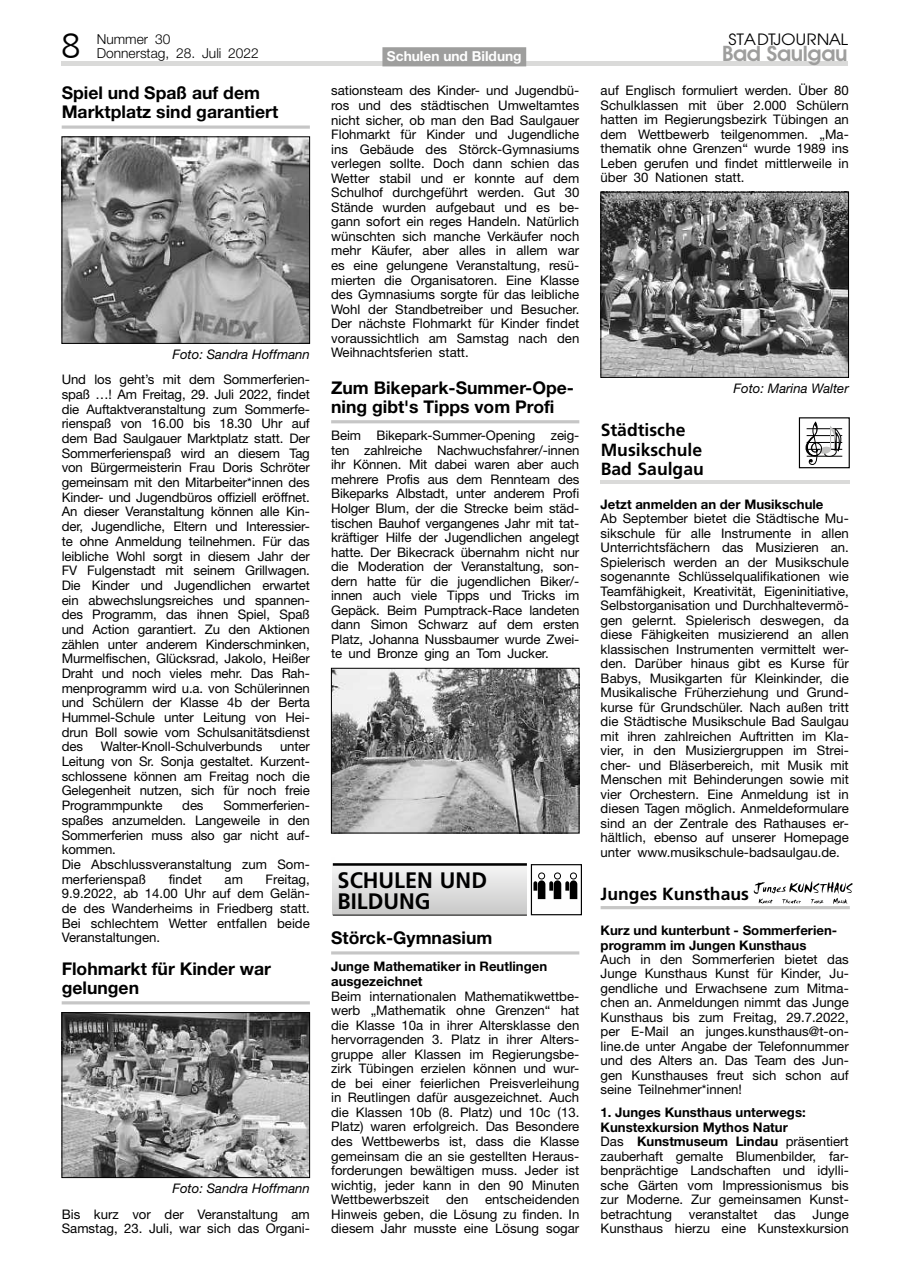
<style>
.page{position:relative;width:902px;height:1280px;background:#fff}
.page>*{position:absolute;margin:0;border:0;box-sizing:border-box;transform-origin:0 0}
.t1{font:300 35.1px "Frutiger";color:#000}
.t2{font:700 22.35px/21.8px "Frutiger";color:#000}
.t3{font:600 21.45px "Avant Garde Two BQ";letter-spacing:-.02em;color:#9e9e9d}
.t4{font:700 17.55px/19.5px "Helvetica Neue";color:#000}
.t5{font:700 17.55px/19.2px "Frutiger";color:#000}
.t6{font:16.35px "Avant Garde Two BQ";color:#000;scale:1.08 1}
.t7{font:300 13.65px/13.5px "Helvetica Neue";color:#000}
.t8{font:700 13.65px "Helvetica Neue";color:#fff}
.t9{font:13.2px/14.5px "Helvetica Neue";color:#000;text-align:justify}
.t10{font:700 13.2px/14.5px "Helvetica Neue";color:#000}
.t11{font:italic 13.2px "Helvetica Neue";color:#000}
.s1{font-weight:700}
</style>
<div class="page">
<hr style="left:61px;top:62px;width:786px;height:4px;background:#dadad9">
<div style="left:382px;top:47px;width:144px;height:19px;background:#9e9e9d"></div>
<svg style="left:62px;top:125px;width:248px;height:4px"></svg>
<hr style="left:62px;top:1001px;width:248px;height:3px;background:#c6c6c6">
<img style="left:64px;top:139px;width:244px;height:203px">
<div style="left:62px;top:137px;width:248px;height:207px;border:1px solid #000"></div>
<img style="left:64px;top:1014px;width:244px;height:162px">
<div style="left:62px;top:1012px;width:248px;height:166px;border:1px solid #000"></div>
<img style="left:602px;top:194px;width:244px;height:182px">
<div style="left:600px;top:192px;width:248px;height:186px;border:1px solid #000"></div>
<div style="left:798px;top:417px;width:51px;height:51px;border:1px solid #000"></div>
<hr style="left:806px;top:449px;width:36px;height:1px;background:#000">
<hr style="left:806px;top:442px;width:36px;height:1px;background:#000">
<hr style="left:806px;top:435px;width:36px;height:1px;background:#000">
<hr style="left:806px;top:428px;width:36px;height:1px;background:#000">
<hr style="left:806px;top:456px;width:36px;height:1px;background:#000">
<svg style="left:799px;top:421px;width:42px;height:44px"></svg>
<hr style="left:600px;top:480px;width:249px;height:3px;background:#dadad9">
<hr style="left:600px;top:906px;width:249px;height:3px;background:#c7c7c6">
<svg style="left:753px;top:881px;width:99px;height:23px"></svg>
<hr style="left:331px;top:420px;width:248px;height:3px;background:#c6c6c6">
<hr style="left:331px;top:951px;width:248px;height:3px;background:#c6c6c6">
<img style="left:333px;top:670px;width:244px;height:161px">
<div style="left:331px;top:668px;width:248px;height:165px;border:1px solid #000"></div>
<div style="left:333px;top:865px;width:194px;height:49px;background:linear-gradient(to bottom,#f5f5f5,#c9c9c8)"></div>
<div style="left:531px;top:864px;width:51px;height:51px;border:1px solid #000"></div>
<svg style="left:533px;top:873px;width:44px;height:26px"></svg>
<hr style="left:333px;top:863px;width:194px;height:3px;background:#000">
<hr style="left:333px;top:915px;width:194px;height:1px;background:#000">
<h1 class="t1" style="left:61px;top:26px;width:21px">8</h1>
<p class="t7" style="left:97px;top:33px;width:163px">Nummer 30<br>Donnerstag, 28. Juli 2022</p>
<p class="t6" style="left:728px;top:31px;width:112px">STADTJOURNAL</p>
<p class="t8" style="left:387px;top:48px;width:136px">Schulen und Bildung</p>
<h3 class="t3" style="left:722px;top:41px;width:127px">Bad Saulgau</h3>
<h3 class="t4" style="left:62px;top:82px;width:218px">Spiel und Spaß auf dem<br>Marktplatz sind garantiert</h3>
<p class="t11" style="left:172px;top:346px;width:139px">Foto: Sandra Hoffmann</p>
<p class="t9" style="left:62px;top:372px;width:250px">Und los geht’s mit dem Sommerferien&shy;spaß …! Am Freitag, 29. Juli 2022, findet die Auftaktveranstaltung zum Sommerfe&shy;rienspaß von 16.00 bis 18.30 Uhr auf dem Bad Saulgauer Marktplatz statt. Der Sommerferienspaß wird an diesem Tag von Bürgermeisterin Frau Doris Schröter gemeinsam mit den Mitarbeiter*innen des Kinder- und Jugendbüros offiziell eröffnet.<br>An dieser Veranstaltung können alle Kin&shy;der, Jugendliche, Eltern und Interessier&shy;te ohne Anmeldung teilnehmen. Für das leibliche Wohl sorgt in diesem Jahr der FV Fulgenstadt mit seinem Grillwagen.<br>Die Kinder und Jugendlichen erwartet ein abwechslungsreiches und spannen&shy;des Programm, das ihnen Spiel, Spaß und Action garantiert. Zu den Aktionen zählen unter anderem Kinderschminken, Murmelfischen, Glücksrad, Jakolo, Heißer Draht und noch vieles mehr. Das Rah&shy;menprogramm wird u.a. von Schülerinnen und Schülern der Klasse 4b der Berta Hummel-Schule unter Leitung von Hei&shy;drun Boll sowie vom Schulsanitätsdienst des</p>
<p class="t9" style="left:101px;top:739px;width:163px">Walter-Knoll-Schulverbunds</p>
<p class="t9" style="left:62px;top:739px;width:250px;text-indent:218px">unter Leitung von Sr. Sonja gestaltet. Kurzent&shy;schlossene können am Freitag noch die Gelegenheit nutzen, sich für noch freie Programmpunkte</p>
<p class="t9" style="left:62px;top:798px;width:250px;text-align:left;text-indent:162px">Sommerferien&shy;spaßes anzumelden. Langeweile in den<br>Sommerferien muss also gar nicht auf&shy;kommen.<br>Die Abschlussveranstaltung zum Som&shy;merferienspaß</p>
<p class="t9" style="left:182px;top:798px;width:23px">des</p>
<p class="t9" style="left:169px;top:871px;width:35px">findet</p>
<p class="t9" style="left:224px;top:871px;width:20px">am</p>
<p class="t9" style="left:62px;top:871px;width:250px;text-indent:204px">Freitag, 9.9.2022, ab 14.00 Uhr auf dem Gelän&shy;de des Wanderheims in Friedberg statt.<br>Bei schlechtem Wetter entfallen beide Veranstaltungen.</p>
<h3 class="t4" style="left:62px;top:958px;width:211px">Flohmarkt für Kinder war gelungen</h3>
<p class="t11" style="left:172px;top:1180px;width:139px">Foto: Sandra Hoffmann</p>
<p class="t9" style="left:62px;top:1206px;width:250px">Bis kurz vor der Veranstaltung am<br>Samstag, 23. Juli, war sich das Organi-</p>
<p class="t9" style="left:331px;top:83px;width:250px">sationsteam des Kinder- und Jugendbü&shy;ros und des städtischen Umweltamtes nicht sicher, ob man den Bad Saulgauer Flohmarkt für Kinder und Jugendliche ins Gebäude des Störck-Gymnasiums verlegen sollte. Doch dann schien das Wetter stabil und er konnte auf dem Schulhof durchgeführt werden. Gut 30<br>Stände wurden aufgebaut und es be&shy;gann sofort ein reges Handeln. Natürlich wünschten sich manche Verkäufer noch mehr Käufer, aber alles in allem war es eine gelungene Veranstaltung, resü&shy;mierten die Organisatoren. Eine Klasse des Gymnasiums sorgte für das leibliche Wohl der Standbetreiber und Besucher.<br>Der nächste Flohmarkt für Kinder findet voraussichtlich am Samstag nach den Weihnachtsferien statt.</p>
<h3 class="t4" style="left:331px;top:377px;width:244px">Zum Bikepark-Summer-Ope&shy;ning gibt's Tipps vom Profi</h3>
<p class="t9" style="left:331px;top:428px;width:250px">Beim Bikepark-Summer-Opening zeig&shy;ten zahlreiche Nachwuchsfahrer/-innen ihr Können. Mit dabei waren aber auch mehrere Profis aus dem Rennteam des Bikeparks Albstadt, unter anderem Profi Holger Blum, der die Strecke beim städ&shy;tischen Bauhof vergangenes Jahr mit tat&shy;kräftiger Hilfe der Jugendlichen angelegt hatte. Der Bikecrack übernahm nicht nur die Moderation der Veranstaltung, son&shy;dern hatte für die jugendlichen Biker/- innen auch viele Tipps und Tricks im Gepäck. Beim Pumptrack-Race landeten dann Simon Schwarz auf dem ersten Platz, Johanna Nussbaumer wurde Zwei&shy;te und Bronze ging an Tom Jucker.</p>
<h2 class="t2" style="left:337px;top:869px;width:151px">SCHULEN UND<br>BILDUNG</h2>
<h3 class="t4" style="left:331px;top:928px;width:163px">Störck-Gymnasium</h3>
<p class="t10" style="left:331px;top:959px;width:217px">Junge Mathematiker in Reutlingen ausgezeichnet</p>
<p class="t9" style="left:331px;top:988px;width:250px">Beim internationalen Mathematikwettbe&shy;werb „Mathematik ohne Grenzen“ hat die Klasse 10a in ihrer Altersklasse den hervorragenden 3. Platz in ihrer Alters&shy;gruppe aller Klassen im Regierungsbe&shy;zirk Tübingen erzielen können und wur&shy;de bei einer feierlichen Preisverleihung in Reutlingen dafür ausgezeichnet. Auch die Klassen 10b (8. Platz) und 10c (13.<br>Platz) waren erfolgreich. Das Besondere des Wettbewerbs ist, dass die Klasse gemeinsam die an sie gestellten Heraus&shy;forderungen bewältigen muss. Jeder ist wichtig, jeder kann in den 90 Minuten Wettbewerbszeit</p>
<p class="t9" style="left:331px;top:1192px;width:250px;text-indent:154px">entscheidenden Hinweis geben, die Lösung zu finden. In diesem Jahr musste eine Lösung sogar</p>
<p class="t9" style="left:446px;top:1192px;width:24px">den</p>
<p class="t9" style="left:600px;top:83px;width:250px">auf Englisch formuliert werden. Über 80<br>Schulklassen mit über 2.000 Schülern hatten im Regierungsbezirk Tübingen an dem Wettbewerb teilgenommen. „Ma&shy;thematik ohne Grenzen“ wurde 1989 ins Leben gerufen und findet mittlerweile in über 30 Nationen statt.</p>
<p class="t11" style="left:733px;top:380px;width:117px">Foto: Marina Walter</p>
<h3 class="t5" style="left:600px;top:421px;width:105px">Städtische<br>Musikschule<br>Bad Saulgau</h3>
<p class="t10" style="left:600px;top:497px;width:224px">Jetzt anmelden an der Musikschule</p>
<p class="t9" style="left:600px;top:511px;width:250px">Ab September bietet die Städtische Mu&shy;sikschule für alle Instrumente in allen Unterrichtsfächern das Musizieren an.<br>Spielerisch werden an der Musikschule sogenannte Schlüsselqualifikationen wie Teamfähigkeit, Kreativität, Eigeninitiative, Selbstorganisation und Durchhaltevermö&shy;gen gelernt. Spielerisch deswegen, da diese Fähigkeiten musizierend an allen klassischen Instrumenten vermittelt wer&shy;den. Darüber hinaus gibt es Kurse für Babys, Musikgarten für Kleinkinder, die Musikalische Früherziehung und Grund&shy;kurse für Grundschüler. Nach außen tritt die Städtische Musikschule Bad Saulgau mit ihren zahlreichen Auftritten im Kla&shy;vier, in den Musiziergruppen im Strei&shy;cher- und Bläserbereich, mit Musik mit Menschen mit Behinderungen sowie mit vier Orchestern. Eine Anmeldung ist in diesen Tagen möglich. Anmeldeformulare sind an der Zentrale des Rathauses er&shy;hältlich, ebenso auf unserer Homepage unter www.musikschule-badsaulgau.de.</p>
<h3 class="t5" style="left:600px;top:884px;width:150px">Junges Kunsthaus</h3>
<p class="t10" style="left:600px;top:923px;width:238px">Kurz und kunterbunt - Sommerferien&shy;programm im Jungen Kunsthaus</p>
<p class="t9" style="left:600px;top:952px;width:250px">Auch in den Sommerferien bietet das Junge Kunsthaus Kunst für Kinder, Ju&shy;gendliche und Erwachsene zum Mitma&shy;chen an. Anmeldungen nimmt das Junge Kunsthaus bis zum Freitag, 29.7.2022, per E-Mail an junges.kunsthaus@t-on&shy;line.de unter Angabe der Telefonnummer und des Alters an. Das Team des Jun&shy;gen Kunsthauses freut sich schon auf seine Teilnehmer*innen!</p>
<p class="t9" style="left:600px;top:1105px;width:250px;text-align:left"><span class="s1">1. Junges Kunsthaus unterwegs:<br>Kunstexkursion Mythos Natur<br></span>Das <span class="s1">Kunstmuseum Lindau</span> präsentiert zauberhaft gemalte Blumenbilder, far&shy;benprächtige Landschaften und idylli&shy;sche Gärten vom Impressionismus bis zur Moderne. Zur gemeinsamen Kunst&shy;betrachtung</p>
<p class="t9" style="left:600px;top:1206px;width:250px;text-align:right">Junge<br>Kunsthaus hierzu eine Kunstexkursion</p>
<p class="t9" style="left:688px;top:1206px;width:70px">veranstaltet</p>
<p class="t9" style="left:774px;top:1206px;width:23px">das</p>
</div>
